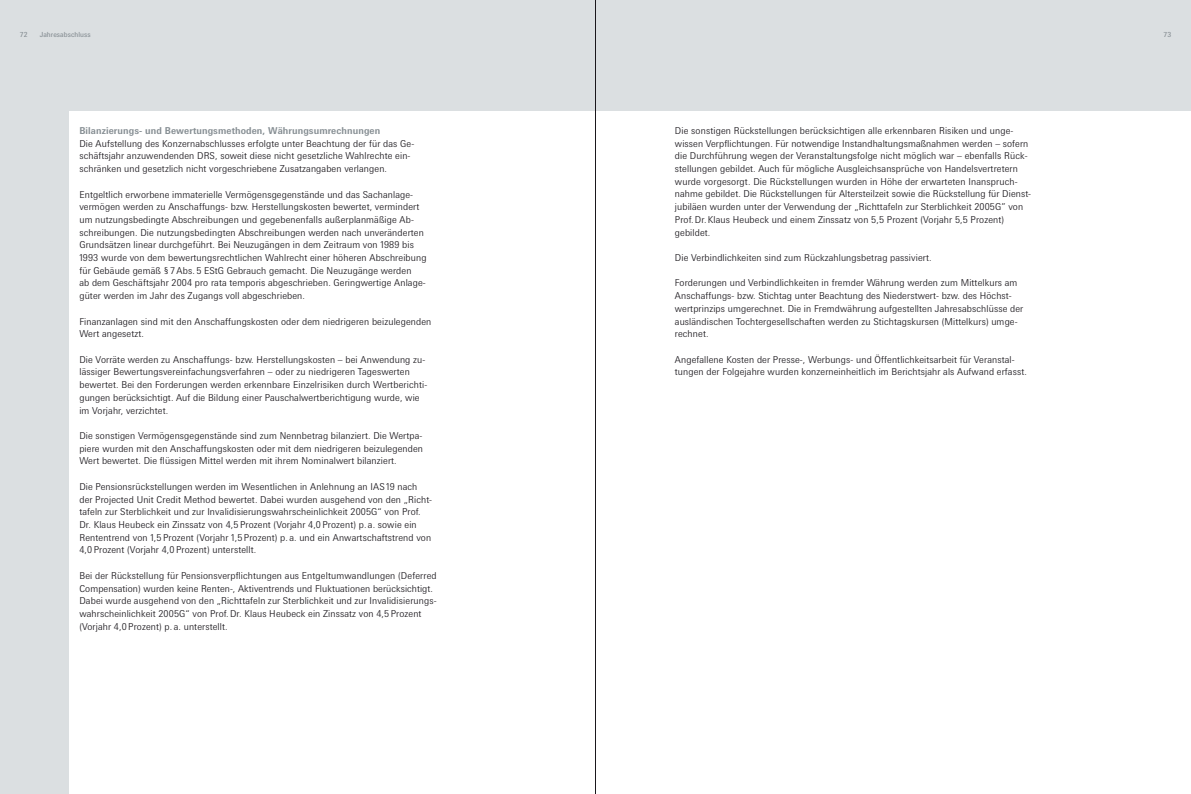
<style>
.page{position:relative;width:1191px;height:794px;background:#fff}
.page>*{position:absolute;margin:0;border:0;box-sizing:border-box;transform-origin:0 0}
.t1{font:300 9.5px/12.7px "Messe Univers";letter-spacing:.01em;color:#1a171c}
.t2{font:700 9.5px "Messe Univers";letter-spacing:.01em;color:#868e93}
.t3{font:7px "Messe Univers";letter-spacing:.01em;color:#868e93}
</style>
<div class="page">
<div style="left:0;top:0;width:595px;height:794px;background:#dbdfe1"></div>
<div style="left:595px;top:0;width:596px;height:794px;background:#dbdfe1"></div>
<div style="left:69px;top:111px;width:526px;height:683px;background:#fff"></div>
<div style="left:595px;top:111px;width:596px;height:683px;background:#fff"></div>
<hr style="left:595px;top:0;width:1px;height:794px;background:#1a171c">
<p class="t3" style="left:20px;top:30px;width:9px">72</p>
<p class="t3" style="left:40px;top:30px;width:52px">Jahresabschluss</p>
<p class="t3" style="left:1163px;top:30px;width:9px">73</p>
<p class="t2" style="left:79px;top:125px;width:302px">Bilanzierungs- und Bewertungsmethoden, Währungsumrechnungen</p>
<p class="t1" style="left:79px;top:137px;width:336px">Die Aufstellung des Konzernabschlusses erfolgte unter Beachtung der für das Ge&shy;schäftsjahr anzuwendenden DRS, soweit diese nicht gesetzliche Wahlrechte ein&shy;schränken und gesetzlich nicht vorgeschriebene Zusatzangaben verlangen.</p>
<p class="t1" style="left:79px;top:188px;width:349px">Entgeltlich erworbene immaterielle Vermögensgegenstände und das Sachanlage&shy;vermögen werden zu Anschaffungs- bzw. Herstellungskosten bewertet, vermindert um nutzungsbedingte Abschreibungen und gegebenenfalls außerplanmäßige Ab&shy;schreibungen. Die nutzungsbedingten Abschreibungen werden nach unveränderten Grundsätzen linear durchgeführt. Bei Neuzugängen in dem Zeitraum von 1989 bis 1993 wurde von dem bewertungsrechtlichen Wahlrecht einer höheren Abschreibung für Gebäude gemäß § 7Abs. 5 EStG Gebrauch gemacht. Die Neuzugänge werden<br>ab dem Geschäftsjahr 2004 pro rata temporis abgeschrieben. Geringwertige Anlage&shy;güter werden im Jahr des Zugangs voll abgeschrieben.</p>
<p class="t1" style="left:79px;top:315px;width:353px">Finanzanlagen sind mit den Anschaffungskosten oder dem niedrigeren beizulegenden<br>Wert angesetzt.</p>
<p class="t1" style="left:79px;top:353px;width:349px">Die Vorräte werden zu Anschaffungs- bzw. Herstellungskosten – bei Anwendung zu&shy;lässiger Bewertungsvereinfachungsverfahren – oder zu niedrigeren Tageswerten bewertet. Bei den Forderungen werden erkennbare Einzelrisiken durch Wertberichti&shy;gungen berücksichtigt. Auf die Bildung einer Pauschalwertberichtigung wurde, wie im Vorjahr, verzichtet.</p>
<p class="t1" style="left:79px;top:429px;width:345px;text-align:justify">Die sonstigen Vermögensgegenstände sind zum Nennbetrag bilanziert. Die Wertpa&shy;piere wurden mit den Anschaffungskosten oder mit dem niedrigeren beizulegenden Wert bewertet. Die flüssigen Mittel werden mit ihrem Nominalwert bilanziert.</p>
<p class="t1" style="left:79px;top:480px;width:354px">Die Pensionsrückstellungen werden im Wesentlichen in Anlehnung an IAS 19 nach der Projected Unit Credit Method bewertet. Dabei wurden ausgehend von den „Richt&shy;tafeln zur Sterblichkeit und zur Invalidisierungswahrscheinlichkeit 2005G“ von Prof.<br>Dr. Klaus Heubeck ein Zinssatz von 4,5 Prozent (Vorjahr 4,0 Prozent) p. a. sowie ein Rententrend von 1,5 Prozent (Vorjahr 1,5 Prozent) p. a. und ein Anwartschaftstrend von 4,0 Prozent (Vorjahr 4,0 Prozent) unterstellt.</p>
<p class="t1" style="left:79px;top:569px;width:359px">Bei der Rückstellung für Pensionsverpflichtungen aus Entgeltumwandlungen (Deferred Compensation) wurden keine Renten-, Aktiventrends und Fluktuationen berücksichtigt.<br>Dabei wurde ausgehend von den „Richttafeln zur Sterblichkeit und zur Invalidisierungs&shy;wahrscheinlichkeit 2005G“ von Prof.Dr. Klaus Heubeck ein Zinssatz von 4,5 Prozent (Vorjahr 4,0 Prozent) p. a. unterstellt.</p>
<p class="t1" style="left:675px;top:124px;width:355px">Die sonstigen Rückstellungen berücksichtigen alle erkennbaren Risiken und unge&shy;wis-sen Verpflichtungen. Für notwendige Instandhaltungsmaßnahmen werden – sofern die Durchführung wegen der Veranstaltungsfolge nicht möglich war – ebenfalls Rück&shy;stellungen gebildet. Auch für mögliche Ausgleichsansprüche von Handels-ver-tretern wurde vorgesorgt. Die Rückstellungen wurden in Höhe der erwarteten Inanspruch-- nahme gebildet. Die Rückstellungen für Altersteilzeit sowie die Rück-stellung für Dienst&shy;jubiläen wurden unter der Verwendung der „Richttafeln zur Sterblichkeit 2005G” von Prof.Dr.Klaus Heubeck und einem Zinssatz von 5,5 Prozent (Vorjahr 5,5 Prozent) gebildet.</p>
<p class="t1" style="left:675px;top:251px;width:258px">Die Verbindlichkeiten sind zum Rückzahlungsbetrag passiviert.</p>
<p class="t1" style="left:675px;top:276px;width:350px">Forderungen und Verbindlichkeiten in fremder Währung werden zum Mittelkurs am Anschaffungs- bzw. Stichtag unter Beachtung des Niederstwert- bzw. des Höchst&shy;wertprinzips umgerechnet. Die in Fremdwährung aufgestellten Jahresabschlüsse der ausländischen Tochtergesellschaften werden zu Stichtagskursen (Mittelkurs) umge&shy;rechnet.</p>
<p class="t1" style="left:675px;top:353px;width:353px">Angefallene Kosten der Presse-, Werbungs- und Öffentlichkeitsarbeit für Veranstal&shy;tungen der Folgejahre wurden konzerneinheitlich im Berichtsjahr als Aufwand erfasst.</p>
</div>
